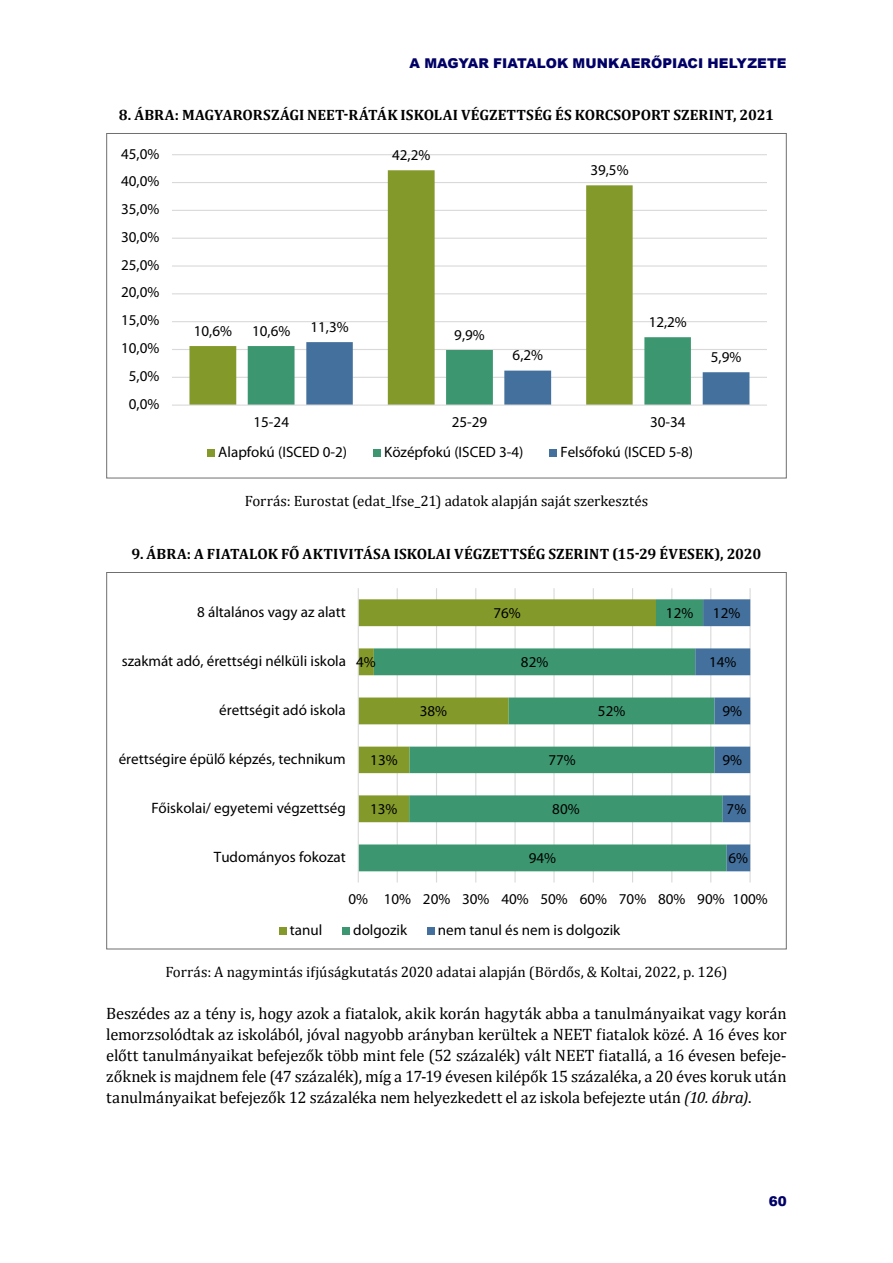
<style>
.page{position:relative;width:893px;height:1263px;background:#fff}
.page>*{position:absolute;margin:0;border:0;box-sizing:border-box;transform-origin:0 0}
.Főszöveg{font:16.5px/21px "Cambria";letter-spacing:-.01em;color:#000;text-align:justify}
.t1{font:15px "Myriad Pro";color:#000}
.t2{font:700 15px "Cambria";letter-spacing:.005em;color:#000}
.FORRÁS{font:15px "Cambria";color:#000}
.t3{font:900 13.5px "Arial";letter-spacing:.005em;color:#006}
.s1{font-style:italic}
</style>
<div class="page">
<hr style="left:172px;top:377px;width:595px;height:1px;background:#d9d9d9">
<hr style="left:172px;top:349px;width:595px;height:1px;background:#d9d9d9">
<hr style="left:172px;top:321px;width:595px;height:1px;background:#d9d9d9">
<hr style="left:172px;top:293px;width:595px;height:1px;background:#d9d9d9">
<hr style="left:172px;top:265px;width:595px;height:2px;background:#d9d9d9">
<hr style="left:172px;top:238px;width:595px;height:1px;background:#d9d9d9">
<hr style="left:172px;top:210px;width:595px;height:1px;background:#d9d9d9">
<hr style="left:172px;top:182px;width:595px;height:1px;background:#d9d9d9">
<hr style="left:172px;top:154px;width:595px;height:1px;background:#d9d9d9">
<svg style="left:189px;top:170px;width:444px;height:235px"></svg>
<svg style="left:248px;top:337px;width:501px;height:68px"></svg>
<hr style="left:172px;top:405px;width:595px;height:1px;background:#d9d9d9">
<div style="left:207px;top:449px;width:8px;height:8px;background:#83992a"></div>
<div style="left:373px;top:449px;width:8px;height:8px;background:#3c9770"></div>
<div style="left:549px;top:449px;width:8px;height:8px;background:#44709d"></div>
<hr style="left:397px;top:588px;width:1px;height:294px;background:#d9d9d9">
<hr style="left:436px;top:588px;width:1px;height:294px;background:#d9d9d9">
<hr style="left:475px;top:588px;width:1px;height:294px;background:#d9d9d9">
<hr style="left:514px;top:588px;width:2px;height:294px;background:#d9d9d9">
<hr style="left:553px;top:588px;width:2px;height:294px;background:#d9d9d9">
<hr style="left:593px;top:588px;width:1px;height:294px;background:#d9d9d9">
<hr style="left:632px;top:588px;width:1px;height:294px;background:#d9d9d9">
<hr style="left:671px;top:588px;width:1px;height:294px;background:#d9d9d9">
<hr style="left:710px;top:588px;width:1px;height:294px;background:#d9d9d9">
<hr style="left:749px;top:588px;width:2px;height:294px;background:#d9d9d9">
<svg style="left:359px;top:599px;width:336px;height:272px"></svg>
<svg style="left:695px;top:599px;width:55px;height:272px"></svg>
<hr style="left:358px;top:588px;width:1px;height:294px;background:#d9d9d9">
<div style="left:279px;top:927px;width:8px;height:8px;background:#83992a"></div>
<div style="left:342px;top:927px;width:8px;height:8px;background:#3c9770"></div>
<div style="left:427px;top:927px;width:8px;height:8px;background:#44709d"></div>
<p class="t3" style="left:410px;top:53px;width:378px">A MAGYAR FIATALOK MUNKAERŐPIACI HELYZETE</p>
<p class="t2" style="left:119px;top:106px;width:657px">8. ÁBRA: MAGYARORSZÁGI NEET-RÁTÁK ISKOLAI VÉGZETTSÉG ÉS KORCSOPORT SZERINT, 2021</p>
<p class="t1" style="left:121px;top:145px;width:40px">45,0%</p>
<p class="t1" style="left:121px;top:173px;width:40px">40,0%</p>
<p class="t1" style="left:121px;top:201px;width:40px">35,0%</p>
<p class="t1" style="left:121px;top:229px;width:40px">30,0%</p>
<p class="t1" style="left:121px;top:256px;width:40px">25,0%</p>
<p class="t1" style="left:121px;top:284px;width:40px">20,0%</p>
<p class="t1" style="left:121px;top:312px;width:40px">15,0%</p>
<p class="t1" style="left:121px;top:340px;width:40px">10,0%</p>
<p class="t1" style="left:129px;top:368px;width:32px">5,0%</p>
<p class="t1" style="left:129px;top:395px;width:32px">0,0%</p>
<p class="t1" style="left:392px;top:147px;width:40px">42,2%</p>
<p class="t1" style="left:590px;top:162px;width:40px">39,5%</p>
<p class="t1" style="left:194px;top:322px;width:40px">10,6%</p>
<p class="t1" style="left:310px;top:319px;width:40px">11,3%</p>
<p class="t1" style="left:649px;top:314px;width:40px">12,2%</p>
<p class="t1" style="left:513px;top:347px;width:32px">6,2%</p>
<p class="t1" style="left:711px;top:349px;width:32px">5,9%</p>
<p class="t1" style="left:252px;top:322px;width:40px">10,6%</p>
<p class="t1" style="left:454px;top:326px;width:32px">9,9%</p>
<p class="t1" style="left:254px;top:413px;width:37px">15-24</p>
<p class="t1" style="left:452px;top:413px;width:37px">25-29</p>
<p class="t1" style="left:650px;top:413px;width:37px">30-34</p>
<p class="t1" style="left:218px;top:444px;width:130px">Alapfokú (ISCED 0-2)</p>
<p class="t1" style="left:384px;top:444px;width:141px">Középfokú (ISCED 3-4)</p>
<p class="t1" style="left:560px;top:444px;width:134px">Felsőfokú (ISCED 5-8)</p>
<p class="FORRÁS" style="left:245px;top:492px;width:405px">Forrás: Eurostat (edat_lfse_21) adatok alapján saját szerkesztés</p>
<p class="t2" style="left:132px;top:545px;width:631px">9. ÁBRA: A FIATALOK FŐ AKTIVITÁSA ISKOLAI VÉGZETTSÉG SZERINT (15-29 ÉVESEK), 2020</p>
<p class="t1" style="left:197px;top:603px;width:150px">8 általános vagy az alatt</p>
<p class="t1" style="left:122px;top:652px;width:226px">szakmát adó, érettségi nélküli iskola</p>
<p class="t1" style="left:219px;top:701px;width:128px">érettségit adó iskola</p>
<p class="t1" style="left:119px;top:750px;width:229px">érettségire épülő képzés, technikum</p>
<p class="t1" style="left:151px;top:800px;width:196px">Főiskolai/ egyetemi végzettség</p>
<p class="t1" style="left:214px;top:849px;width:133px">Tudományos fokozat</p>
<p class="t1" style="left:493px;top:605px;width:29px">76%</p>
<p class="t1" style="left:713px;top:605px;width:29px">12%</p>
<p class="t1" style="left:709px;top:654px;width:29px">14%</p>
<p class="t1" style="left:722px;top:703px;width:21px">9%</p>
<p class="t1" style="left:722px;top:752px;width:21px">9%</p>
<p class="t1" style="left:727px;top:801px;width:21px">7%</p>
<p class="t1" style="left:729px;top:850px;width:21px">6%</p>
<p class="t1" style="left:348px;top:891px;width:421px">0% 10% 20% 30% 40% 50% 60% 70% 80% 90% 100%</p>
<p class="t1" style="left:666px;top:605px;width:29px">12%</p>
<p class="t1" style="left:356px;top:654px;width:21px">4%</p>
<p class="t1" style="left:521px;top:654px;width:29px">82%</p>
<p class="t1" style="left:420px;top:703px;width:29px">38%</p>
<p class="t1" style="left:598px;top:703px;width:29px">52%</p>
<p class="t1" style="left:370px;top:752px;width:29px">13%</p>
<p class="t1" style="left:370px;top:801px;width:29px">13%</p>
<p class="t1" style="left:548px;top:752px;width:29px">77%</p>
<p class="t1" style="left:552px;top:801px;width:29px">80%</p>
<p class="t1" style="left:529px;top:850px;width:29px">94%</p>
<p class="t1" style="left:290px;top:922px;width:34px">tanul</p>
<p class="t1" style="left:353px;top:922px;width:56px">dolgozik</p>
<p class="t1" style="left:438px;top:922px;width:184px">nem tanul és nem is dolgozik</p>
<p class="FORRÁS" style="left:165px;top:963px;width:564px">Forrás: A nagymintás ifjúságkutatás 2020 adatai alapján (Bördős, &amp; Koltai, 2022, p. 126)</p>
<p class="Főszöveg" style="left:106px;top:1003px;width:682px">Beszédes az a tény is, hogy azok a fiatalok, akik korán hagyták abba a tanulmányaikat vagy korán lemorzsolódtak az iskolából, jóval nagyobb arányban kerültek a NEET fiatalok közé. A 16 éves kor előtt tanulmányaikat befejezők több mint fele (52 százalék) vált NEET fiatallá, a 16 évesen befeje&shy;zőknek is majdnem fele (47 százalék), míg a 17-19 évesen kilépők 15 százaléka, a 20 éves koruk után tanulmányaikat befejezők 12 százaléka nem helyezkedett el az iskola befejezte után <span class="s1">(10. ábra)</span>.</p>
<p class="t3" style="left:769px;top:1191px;width:20px">60</p>
</div>
